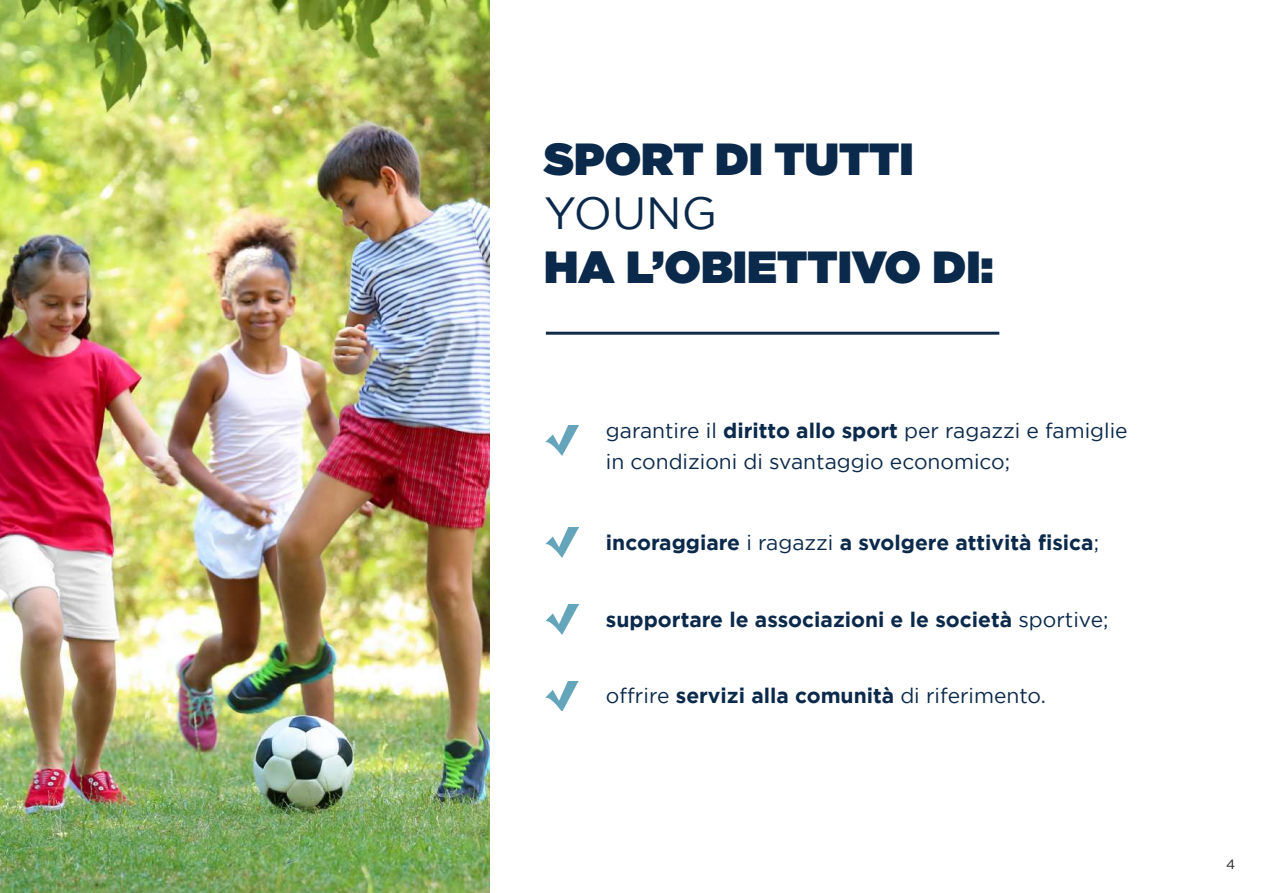
<style>
.page{position:relative;width:1263px;height:893px;background:#fff}
.page>*{position:absolute;margin:0;border:0;box-sizing:border-box;transform-origin:0 0}
.t1{font:900 45px "Gotham";color:#0b294b}
.t2{font:45px "Gotham";color:#0b294b}
.t3{font:21px/31.5px "Gotham";color:#0b294b}
.t4{font:700 21px "Gotham";color:#0b294b}
.t5{font:13.5px "Gotham";color:#231f20}
.s1{font-weight:700}
.s2{font-weight:400}
</style>
<div class="page">
<img style="left:546px;top:425px;width:33px;height:30px">
<img style="left:546px;top:528px;width:33px;height:30px">
<img style="left:546px;top:604px;width:33px;height:30px">
<img style="left:546px;top:681px;width:33px;height:30px">
<hr style="left:546px;top:332px;width:453px;height:3px;background:#122947">
<img style="left:0;top:0;width:489px;height:893px">
<h1 class="t1" style="left:544px;top:127px;width:371px">SPORT DI TUTTI</h1>
<h1 class="t2" style="left:544px;top:184px;width:174px">YOUNG</h1>
<h1 class="t1" style="left:544px;top:235px;width:451px">HA L’OBIETTIVO DI:</h1>
<p class="t3" style="left:606px;top:414px;width:523px">garantire il <span class="s1">diritto allo sport</span> per ragazzi e famiglie in condizioni di svantaggio economico;</p>
<p class="t4" style="left:606px;top:529px;width:495px">incoraggiare <span class="s2">i ragazzi</span> a svolgere attività fisica<span class="s2">;</span></p>
<p class="t4" style="left:606px;top:605px;width:504px">supportare le associazioni e le società <span class="s2">sportive;</span></p>
<p class="t3" style="left:606px;top:680px;width:441px">offrire <span class="s1">servizi alla comunità</span> di riferimento.</p>
<p class="t5" style="left:1226px;top:855px;width:11px">4</p>
</div>
